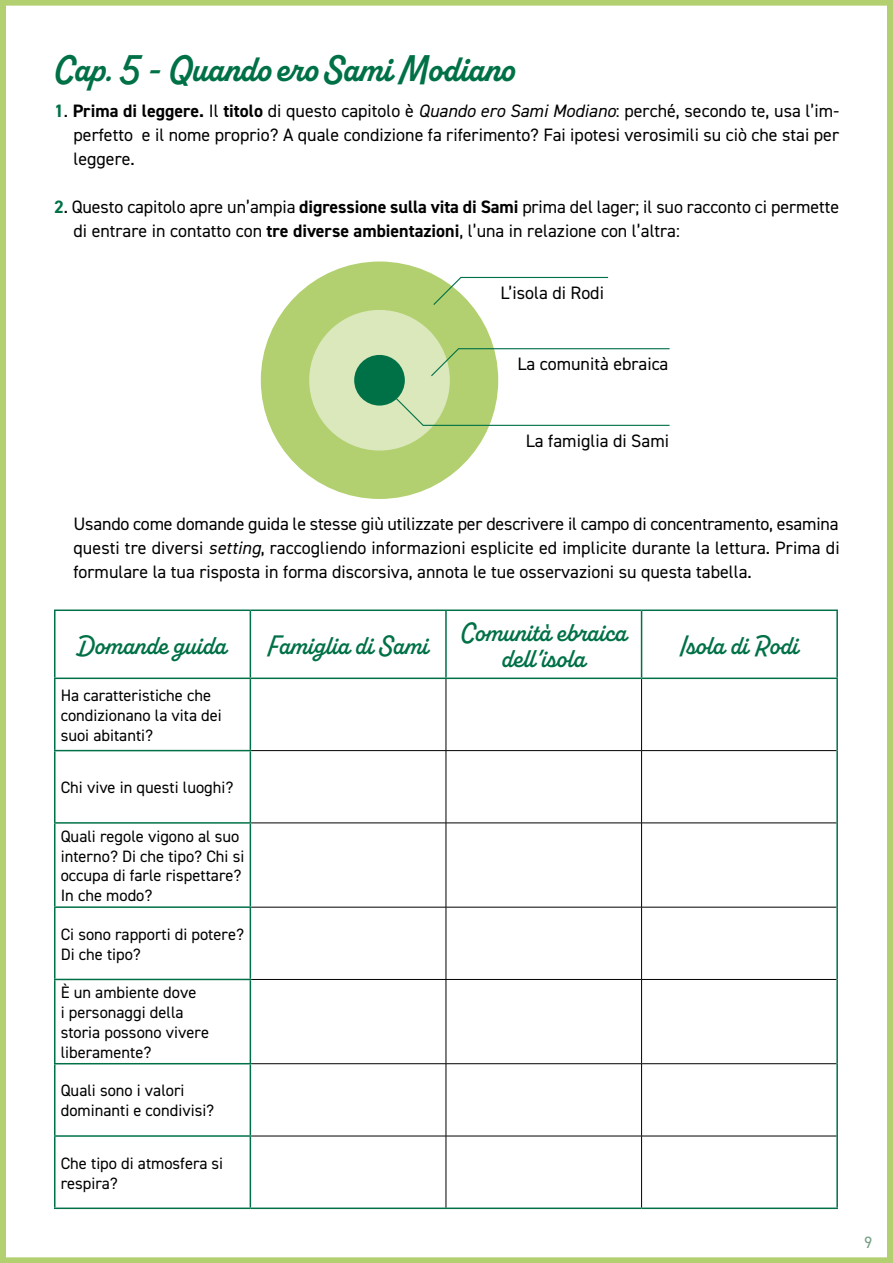
<style>
.page{position:relative;width:893px;height:1263px;background:#fff}
.page>*{position:absolute;margin:0;border:0;box-sizing:border-box;transform-origin:0 0}
.t1{font:700 37.5px "Alkaline";letter-spacing:-.005em;color:#007147}
.t2{font:600 27px/25.5px "Alkaline";color:#007147;text-align:center}
.t3{font:18px/24px "DIN2014";color:#000;text-align:justify}
.t4{font:16.5px/19.8px "DIN2014";color:#000}
.t5{font:16.5px "DIN2014";color:#76a085}
.s1{font-weight:700;color:#007147}
.s2{font-weight:700}
.s3{font-style:italic}
</style>
<div class="page">
<div style="left:0;top:0;width:893px;height:1263px;border:6px solid #b2d06f"></div>
<div style="left:261px;top:261px;width:237px;height:238px;background:#b2d06f;border-radius:50%"></div>
<div style="left:309px;top:310px;width:141px;height:141px;background:#dae8bc;border-radius:50%"></div>
<div style="left:354px;top:355px;width:51px;height:51px;background:#007147;border-radius:50%"></div>
<svg style="left:433px;top:276px;width:176px;height:30px"></svg>
<svg style="left:431px;top:348px;width:239px;height:29px"></svg>
<svg style="left:394px;top:397px;width:276px;height:29px"></svg>
<hr style="left:836px;top:679px;width:2px;height:72px;background:#007147">
<hr style="left:836px;top:751px;width:2px;height:72px;background:#007147">
<hr style="left:836px;top:823px;width:2px;height:84px;background:#007147">
<hr style="left:836px;top:907px;width:2px;height:72px;background:#007147">
<hr style="left:836px;top:979px;width:2px;height:85px;background:#007147">
<hr style="left:836px;top:1064px;width:2px;height:72px;background:#007147">
<hr style="left:836px;top:1136px;width:2px;height:71px;background:#007147">
<hr style="left:250px;top:1207px;width:196px;height:2px;background:#007147">
<hr style="left:446px;top:1207px;width:196px;height:2px;background:#007147">
<hr style="left:642px;top:1207px;width:196px;height:2px;background:#007147">
<hr style="left:250px;top:609px;width:196px;height:2px;background:#007147">
<hr style="left:446px;top:609px;width:196px;height:2px;background:#007147">
<hr style="left:445px;top:611px;width:2px;height:66px;background:#007147">
<hr style="left:642px;top:609px;width:196px;height:2px;background:#007147">
<hr style="left:641px;top:611px;width:1px;height:66px;background:#007147">
<hr style="left:836px;top:611px;width:2px;height:66px;background:#007147">
<hr style="left:250px;top:677px;width:196px;height:2px;background:#007147">
<hr style="left:446px;top:677px;width:196px;height:2px;background:#007147">
<hr style="left:642px;top:677px;width:196px;height:2px;background:#007147">
<hr style="left:446px;top:679px;width:1px;height:71px;background:#000">
<hr style="left:641px;top:679px;width:1px;height:71px;background:#000">
<hr style="left:251px;top:750px;width:195px;height:1px;background:#000">
<hr style="left:446px;top:750px;width:196px;height:1px;background:#000">
<hr style="left:446px;top:751px;width:1px;height:72px;background:#000">
<hr style="left:642px;top:750px;width:194px;height:1px;background:#000">
<hr style="left:641px;top:751px;width:1px;height:72px;background:#000">
<hr style="left:251px;top:823px;width:195px;height:1px;background:#000">
<hr style="left:446px;top:823px;width:196px;height:1px;background:#000">
<hr style="left:446px;top:823px;width:1px;height:84px;background:#000">
<hr style="left:642px;top:823px;width:194px;height:1px;background:#000">
<hr style="left:641px;top:823px;width:1px;height:84px;background:#000">
<hr style="left:251px;top:907px;width:195px;height:1px;background:#000">
<hr style="left:446px;top:907px;width:196px;height:1px;background:#000">
<hr style="left:446px;top:907px;width:1px;height:72px;background:#000">
<hr style="left:642px;top:907px;width:194px;height:1px;background:#000">
<hr style="left:641px;top:907px;width:1px;height:72px;background:#000">
<hr style="left:251px;top:979px;width:195px;height:1px;background:#000">
<hr style="left:446px;top:979px;width:196px;height:1px;background:#000">
<hr style="left:446px;top:980px;width:1px;height:83px;background:#000">
<hr style="left:642px;top:979px;width:194px;height:1px;background:#000">
<hr style="left:641px;top:980px;width:1px;height:83px;background:#000">
<hr style="left:251px;top:1063px;width:195px;height:1px;background:#000">
<hr style="left:446px;top:1063px;width:196px;height:1px;background:#000">
<hr style="left:446px;top:1064px;width:1px;height:72px;background:#000">
<hr style="left:642px;top:1063px;width:194px;height:1px;background:#000">
<hr style="left:641px;top:1064px;width:1px;height:72px;background:#000">
<hr style="left:251px;top:1136px;width:195px;height:1px;background:#000">
<hr style="left:446px;top:1136px;width:196px;height:1px;background:#000">
<hr style="left:446px;top:1136px;width:1px;height:71px;background:#000">
<hr style="left:642px;top:1136px;width:194px;height:1px;background:#000">
<hr style="left:641px;top:1136px;width:1px;height:71px;background:#000">
<hr style="left:54px;top:609px;width:196px;height:2px;background:#007147">
<hr style="left:54px;top:611px;width:2px;height:66px;background:#007147">
<hr style="left:250px;top:611px;width:1px;height:66px;background:#007147">
<hr style="left:54px;top:677px;width:196px;height:2px;background:#007147">
<hr style="left:54px;top:679px;width:2px;height:71px;background:#007147">
<hr style="left:250px;top:679px;width:1px;height:71px;background:#007147">
<hr style="left:54px;top:750px;width:197px;height:1px;background:#007147">
<hr style="left:54px;top:751px;width:2px;height:71px;background:#007147">
<hr style="left:250px;top:751px;width:1px;height:71px;background:#007147">
<hr style="left:54px;top:822px;width:197px;height:2px;background:#007147">
<hr style="left:54px;top:824px;width:2px;height:82px;background:#007147">
<hr style="left:250px;top:824px;width:1px;height:82px;background:#007147">
<hr style="left:54px;top:906px;width:197px;height:2px;background:#007147">
<hr style="left:54px;top:908px;width:2px;height:71px;background:#007147">
<hr style="left:250px;top:908px;width:1px;height:71px;background:#007147">
<hr style="left:54px;top:979px;width:197px;height:1px;background:#007147">
<hr style="left:54px;top:980px;width:2px;height:83px;background:#007147">
<hr style="left:250px;top:980px;width:1px;height:83px;background:#007147">
<hr style="left:54px;top:1063px;width:197px;height:1px;background:#007147">
<hr style="left:54px;top:1064px;width:2px;height:71px;background:#007147">
<hr style="left:250px;top:1064px;width:1px;height:71px;background:#007147">
<hr style="left:54px;top:1135px;width:197px;height:2px;background:#007147">
<hr style="left:54px;top:1137px;width:2px;height:70px;background:#007147">
<hr style="left:250px;top:1137px;width:1px;height:70px;background:#007147">
<hr style="left:54px;top:1207px;width:196px;height:2px;background:#007147">
<h1 class="t1" style="left:54px;top:45px;width:460px">Cap. 5 - Quando ero Sami Modiano</h1>
<p class="t3" style="left:74px;top:99px;width:767px;text-indent:-20px"><span class="s1">1</span>. <span class="s2">Prima di leggere.</span> Il <span class="s2">titolo</span> di questo capitolo è <span class="s3">Quando ero Sami Modiano</span>: perché, secondo te, usa l’im&shy;perfetto e il nome proprio? A quale condizione fa riferimento? Fai ipotesi verosimili su ciò che stai per leggere.</p>
<p class="t3" style="left:74px;top:195px;width:767px;text-indent:-20px"><span class="s1">2</span>. Questo capitolo apre un’ampia <span class="s2">digressione sulla vita di Sami</span> prima del lager; il suo racconto ci permette di entrare in contatto con <span class="s2">tre diverse ambientazioni</span>, l’una in relazione con l’altra:</p>
<p class="t3" style="left:500px;top:280px;width:105px">L’isola di Rodi</p>
<p class="t3" style="left:517px;top:351px;width:152px">La comunità ebraica</p>
<p class="t3" style="left:526px;top:428px;width:145px">La famiglia di Sami</p>
<p class="t3" style="left:73px;top:512px;width:768px">Usando come domande guida le stesse giù utilizzate per descrivere il campo di concentramento, esamina questi tre diversi <span class="s3">setting</span>, raccogliendo informazioni esplicite ed implicite durante la lettura. Prima di formulare la tua risposta in forma discorsiva, annota le tue osservazioni su questa tabella.</p>
<h2 class="t2" style="left:78px;top:633px;width:150px">Domande guida</h2>
<h2 class="t2" style="left:268px;top:633px;width:162px">Famiglia di Sami</h2>
<p class="t4" style="left:61px;top:685px;width:163px">Ha caratteristiche che condizionano la vita dei suoi abitanti?</p>
<p class="t4" style="left:61px;top:777px;width:174px">Chi vive in questi luoghi?</p>
<p class="t4" style="left:61px;top:826px;width:185px">Quali regole vigono al suo interno? Di che tipo? Chi si occupa di farle rispettare?<br>In che modo?</p>
<p class="t4" style="left:61px;top:924px;width:185px">Ci sono rapporti di potere?<br>Di che tipo?</p>
<p class="t4" style="left:61px;top:982px;width:150px">È un ambiente dove<br>i personaggi della storia possono vivere liberamente?</p>
<p class="t4" style="left:61px;top:1080px;width:155px">Quali sono i valori dominanti e condivisi?</p>
<p class="t4" style="left:61px;top:1153px;width:164px">Che tipo di atmosfera si respira?</p>
<h2 class="t2" style="left:460px;top:621px;width:168px">Comunità ebraica dell’isola</h2>
<h2 class="t2" style="left:680px;top:633px;width:120px">Isola di Rodi</h2>
<p class="t5" style="left:864px;top:1232px;width:10px">9</p>
</div>
